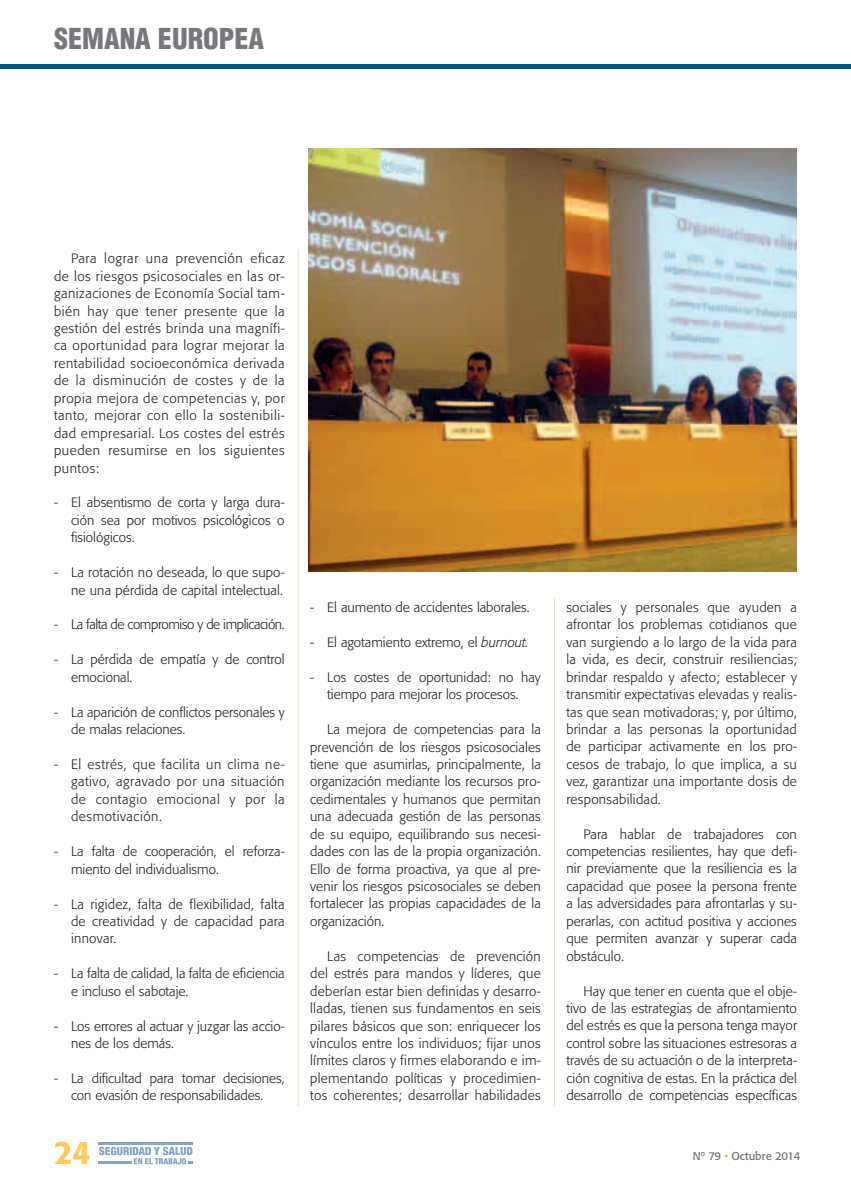
<style>
.page{position:relative;width:851px;height:1191px;background:#fff}
.page>*{position:absolute;margin:0;border:0;box-sizing:border-box;transform-origin:0 0}
.t1{font:500 32.4px "Formata";color:#feca5a}
.t2{font:900 condensed 28.05px "Helvetica LT Std";color:#76787b}
.t3{font:300 13.5px/17.4px "Formata";color:#231f20;text-align:justify}
.t4{font:300 13.5px "Formata";letter-spacing:-.03em;color:#231f20}
.t5{font:11.25px "Formata";color:#6c6d70}
.s1{font-style:italic}
.s2{color:#fdbc12}
</style>
<div class="page">
<hr style="left:554px;top:598px;width:1px;height:508px;background:#ece1c5">
<hr style="left:0;top:65px;width:850px;height:4px;background:#005786">
<hr style="left:98px;top:1142px;width:95px;height:2px;background:#87a4c3">
<hr style="left:98px;top:1161px;width:34px;height:3px;background:#87a4c3">
<svg style="left:99px;top:1146px;width:94px;height:18px"></svg>
<hr style="left:298px;top:249px;width:1px;height:857px;background:#ece1c5">
<img style="left:308px;top:149px;width:488px;height:422px">
<h2 class="t2" style="left:54px;top:21px;width:212px">SEMANA EUROPEA</h2>
<p class="t3" style="left:54px;top:250px;width:232px;text-indent:17px">Para lograr una prevención eficaz de los riesgos psicosociales en las or&shy;ganizaciones de Economía Social tam&shy;bién hay que tener presente que la gestión del estrés brinda una magnífi&shy;ca oportunidad para lograr mejorar la rentabilidad socioeconómica derivada de la disminución de costes y de la propia mejora de competencias y, por tanto, mejorar con ello la sostenibili&shy;dad empresarial. Los costes del estrés pueden resumirse en los siguientes puntos:</p>
<p class="t3" style="left:71px;top:494px;width:215px;text-indent:-17px">- El absentismo de corta y larga dura&shy;ción sea por motivos psicológicos o fisiológicos.</p>
<p class="t3" style="left:54px;top:564px;width:232px;text-align:right">- La rotación no deseada, lo que supo&shy;ne una pérdida de capital intelectual.</p>
<p class="t4" style="left:54px;top:617px;width:232px">- La falta de compromiso y de implicación.</p>
<p class="t3" style="left:71px;top:651px;width:215px;text-indent:-17px">- La pérdida de empatía y de control emocional.</p>
<p class="t3" style="left:71px;top:703px;width:215px;text-indent:-17px">- La aparición de conflictos personales y de malas relaciones.</p>
<p class="t3" style="left:71px;top:755px;width:215px;text-indent:-17px">- El estrés, que facilita un clima ne&shy;gativo, agravado por una situación de contagio emocional y por la desmotivación.</p>
<p class="t3" style="left:71px;top:843px;width:215px;text-indent:-17px">- La falta de cooperación, el reforza&shy;miento del individualismo.</p>
<p class="t3" style="left:71px;top:895px;width:215px;text-indent:-17px">- La rigidez, falta de flexibilidad, falta de creatividad y de capacidad para innovar.</p>
<p class="t3" style="left:71px;top:965px;width:215px;text-indent:-17px">- La falta de calidad, la falta de eficiencia e incluso el sabotaje.</p>
<p class="t3" style="left:71px;top:1017px;width:215px;text-indent:-17px">- Los errores al actuar y juzgar las accio&shy;nes de los demás.</p>
<p class="t3" style="left:54px;top:1069px;width:232px;text-align:center">- La dificultad para tomar decisiones, con evasión de responsabilidades.</p>
<p class="t3" style="left:310px;top:598px;width:221px">- El aumento de accidentes laborales.</p>
<p class="t3" style="left:310px;top:633px;width:220px">- El agotamiento extremo, el <span class="s1">burnout.</span></p>
<p class="t3" style="left:310px;top:668px;width:232px;text-align:center">- Los costes de oportunidad: no hay tiempo para mejorar los procesos.</p>
<p class="t3" style="left:310px;top:721px;width:232px;text-indent:17px">La mejora de competencias para la prevención de los riesgos psicosociales tiene que asumirlas, principalmente, la organización mediante los recursos pro&shy;cedimentales y humanos que permitan una adecuada gestión de las personas de su equipo, equilibrando sus necesi&shy;dades con las de la propia organización.<br>Ello de forma proactiva, ya que al pre&shy;venir los riesgos psicosociales se deben fortalecer las propias capacidades de la organización.</p>
<p class="t3" style="left:310px;top:947px;width:232px;text-indent:17px">Las competencias de prevención del estrés para mandos y líderes, que deberían estar bien definidas y desarro&shy;lladas, tienen sus fundamentos en seis pilares básicos que son: enriquecer los vínculos entre los individuos; fijar unos límites claros y firmes elaborando e im&shy;plementando políticas y procedimien&shy;tos coherentes; desarrollar habilidades</p>
<p class="t3" style="left:566px;top:598px;width:232px">sociales y personales que ayuden a afrontar los problemas cotidianos que van surgiendo a lo largo de la vida para la vida, es decir, construir resiliencias; brindar respaldo y afecto; establecer y transmitir expectativas elevadas y realis&shy;tas que sean motivadoras; y, por último, brindar a las personas la oportunidad de participar activamente en los pro&shy;cesos de trabajo, lo que implica, a su vez, garantizar una importante dosis de responsabilidad.</p>
<p class="t3" style="left:566px;top:825px;width:232px;text-indent:17px">Para hablar de trabajadores con competencias resilientes, hay que defi&shy;nir previamente que la resiliencia es la capacidad que posee la persona frente a las adversidades para afrontarlas y su&shy;perarlas, con actitud positiva y acciones que permiten avanzar y superar cada obstáculo.</p>
<p class="t3" style="left:566px;top:982px;width:232px;text-indent:17px">Hay que tener en cuenta que el obje&shy;tivo de las estrategias de afrontamiento del estrés es que la persona tenga mayor control sobre las situaciones estresoras a través de su actuación o de la interpreta&shy;ción cognitiva de estas. En la práctica del desarrollo de competencias específicas</p>
<h1 class="t1" style="left:54px;top:1132px;width:39px">24</h1>
<p class="t5" style="left:692px;top:1149px;width:109px">Nº 79 <span class="s2">•</span> Octubre 2014</p>
</div>
